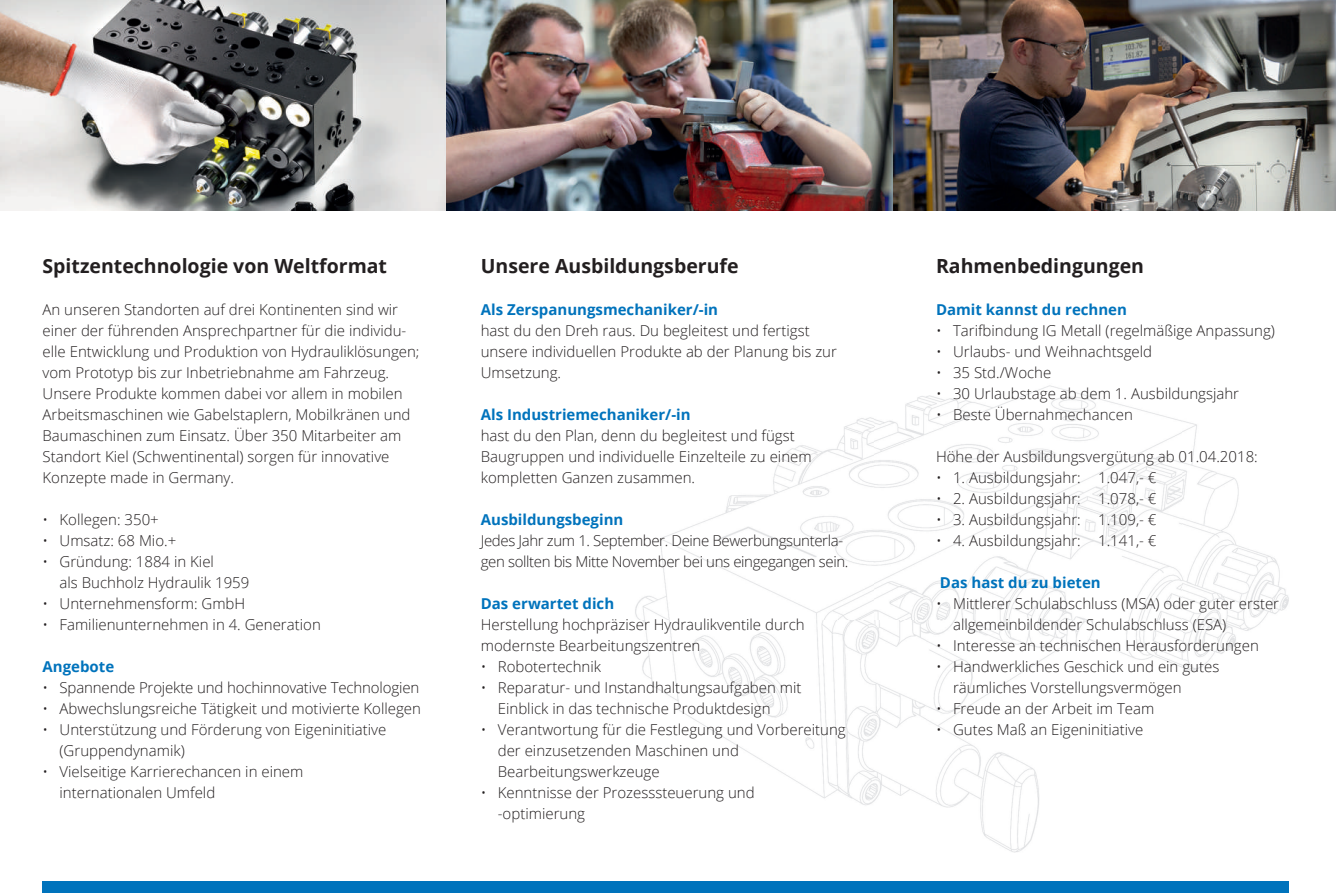
<style>
.page{position:relative;width:1336px;height:893px;background:#fff}
.page>*{position:absolute;margin:0;border:0;box-sizing:border-box;transform-origin:0 0}
.t1{font:700 19.5px "Open Sans";color:#231f20}
.t2{font:300 15px/21px "Open Sans";color:#231f20}
.t3{font:700 15px "Open Sans";color:#0073bc}
.t4{font:300 15px/21px "Open Sans";letter-spacing:-.025em;color:#231f20}
</style>
<div class="page">
<img style="left:635px;top:385px;width:654px;height:468px">
<img style="left:0;top:0;width:1335px;height:210px">
<div style="left:43px;top:881px;width:1245px;height:12px;background:#0073bc"></div>
<h1 class="t1" style="left:43px;top:252px;width:346px">Spitzentechnologie von Weltformat</h1>
<p class="t2" style="left:43px;top:299px;width:378px">An unseren Standorten auf drei Kontinenten sind wir einer der führenden Ansprechpartner für die individu&shy;elle Entwicklung und Produktion von Hydrauliklösungen; vom Prototyp bis zur Inbetriebnahme am Fahrzeug.<br>Unsere Produkte kommen dabei vor allem in mobilen Arbeitsmaschinen wie Gabelstaplern, Mobilkränen und Baumaschinen zum Einsatz. Über 350 Mitarbeiter am Standort Kiel (Schwentinental) sorgen für innovative Konzepte made in Germany.</p>
<p class="t2" style="left:43px;top:509px;width:118px">• Kollegen: 350+</p>
<p class="t2" style="left:43px;top:530px;width:135px">• Umsatz: 68 Mio.+</p>
<p class="t2" style="left:60px;top:551px;width:191px;text-indent:-17px">• Gründung: 1884 in Kiel<br>als Buchholz Hydraulik 1959</p>
<p class="t2" style="left:43px;top:593px;width:204px">• Unternehmensform: GmbH</p>
<p class="t2" style="left:43px;top:614px;width:280px">• Familienunternehmen in 4. Generation</p>
<p class="t3" style="left:43px;top:656px;width:73px">Angebote</p>
<p class="t2" style="left:43px;top:677px;width:378px">• Spannende Projekte und hochinnovative Technologien</p>
<p class="t2" style="left:43px;top:698px;width:380px">• Abwechslungsreiche Tätigkeit und motivierte Kollegen</p>
<p class="t2" style="left:60px;top:719px;width:328px;text-indent:-17px">• Unterstützung und Förderung von Eigeninitiative (Gruppendynamik)</p>
<p class="t2" style="left:60px;top:761px;width:245px;text-indent:-17px">• Vielseitige Karrierechancen in einem internationalen Umfeld</p>
<h1 class="t1" style="left:480px;top:252px;width:259px">Unsere Ausbildungsberufe</h1>
<p class="t3" style="left:480px;top:299px;width:239px">Als Zerspanungsmechaniker/-in</p>
<p class="t2" style="left:480px;top:320px;width:357px">hast du den Dreh raus. Du begleitest und fertigst unsere individuellen Produkte ab der Planung bis zur<br>Umsetzung.</p>
<p class="t3" style="left:480px;top:404px;width:211px">Als Industriemechaniker/-in</p>
<p class="t2" style="left:480px;top:425px;width:332px">hast du den Plan, denn du begleitest und fügst<br>Baugruppen und individuelle Einzelteile zu einem kompletten Ganzen zusammen.</p>
<p class="t3" style="left:480px;top:509px;width:144px">Ausbildungsbeginn</p>
<p class="t4" style="left:480px;top:530px;width:369px">Jedes Jahr zum 1. September. Deine Bewerbungsunterla&shy;gen sollten bis Mitte November bei uns eingegangen sein.</p>
<p class="t3" style="left:480px;top:593px;width:135px">Das erwartet dich</p>
<p class="t2" style="left:480px;top:614px;width:325px">Herstellung hochpräziser Hydraulikventile durch modernste Bearbeitungszentren</p>
<p class="t2" style="left:480px;top:656px;width:122px">• Robotertechnik</p>
<p class="t2" style="left:497px;top:677px;width:305px;text-indent:-17px">• Reparatur- und Instandhaltungsaufgaben mit<br>Einblick in das technische Produktdesign</p>
<p class="t2" style="left:497px;top:719px;width:349px;text-indent:-17px">• Verantwortung für die Festlegung und Vorbereitung der einzusetzenden Maschinen und<br>Bearbeitungswerkzeuge</p>
<p class="t2" style="left:497px;top:782px;width:258px;text-indent:-17px">• Kenntnisse der Prozesssteuerung und -optimierung</p>
<h1 class="t1" style="left:935px;top:252px;width:209px">Rahmenbedingungen</h1>
<p class="t3" style="left:935px;top:299px;width:192px">Damit kannst du rechnen</p>
<p class="t2" style="left:935px;top:320px;width:340px">• Tarifbindung IG Metall (regelmäßige Anpassung)</p>
<p class="t2" style="left:935px;top:341px;width:218px">• Urlaubs- und Weihnachtsgeld</p>
<p class="t2" style="left:935px;top:362px;width:117px">• 35 Std./Woche</p>
<p class="t2" style="left:935px;top:383px;width:304px">• 30 Urlaubstage ab dem 1. Ausbildungsjahr</p>
<p class="t2" style="left:935px;top:404px;width:198px">• Beste Übernahmechancen</p>
<p class="t2" style="left:935px;top:446px;width:323px">Höhe der Ausbildungsvergütung ab 01.04.2018:</p>
<p class="t2" style="left:935px;top:467px;width:222px">• 1. Ausbildungsjahr: 1.047,- €</p>
<p class="t2" style="left:935px;top:488px;width:222px">• 2. Ausbildungsjahr: 1.078,- €</p>
<p class="t2" style="left:935px;top:509px;width:222px">• 3. Ausbildungsjahr: 1.109,- €</p>
<p class="t2" style="left:935px;top:530px;width:222px">• 4. Ausbildungsjahr: 1.141,- €</p>
<p class="t3" style="left:939px;top:572px;width:162px">Das hast du zu bieten</p>
<p class="t2" style="left:952px;top:593px;width:327px;text-indent:-17px">• Mittlerer Schulabschluss (MSA) oder guter erster allgemeinbildender Schulabschluss (ESA)</p>
<p class="t2" style="left:935px;top:635px;width:324px">• Interesse an technischen Herausforderungen</p>
<p class="t2" style="left:952px;top:656px;width:268px;text-indent:-17px">• Handwerkliches Geschick und ein gutes räumliches Vorstellungsvermögen</p>
<p class="t2" style="left:935px;top:698px;width:220px">• Freude an der Arbeit im Team</p>
<p class="t2" style="left:935px;top:719px;width:209px">• Gutes Maß an Eigeninitiative</p>
</div>
